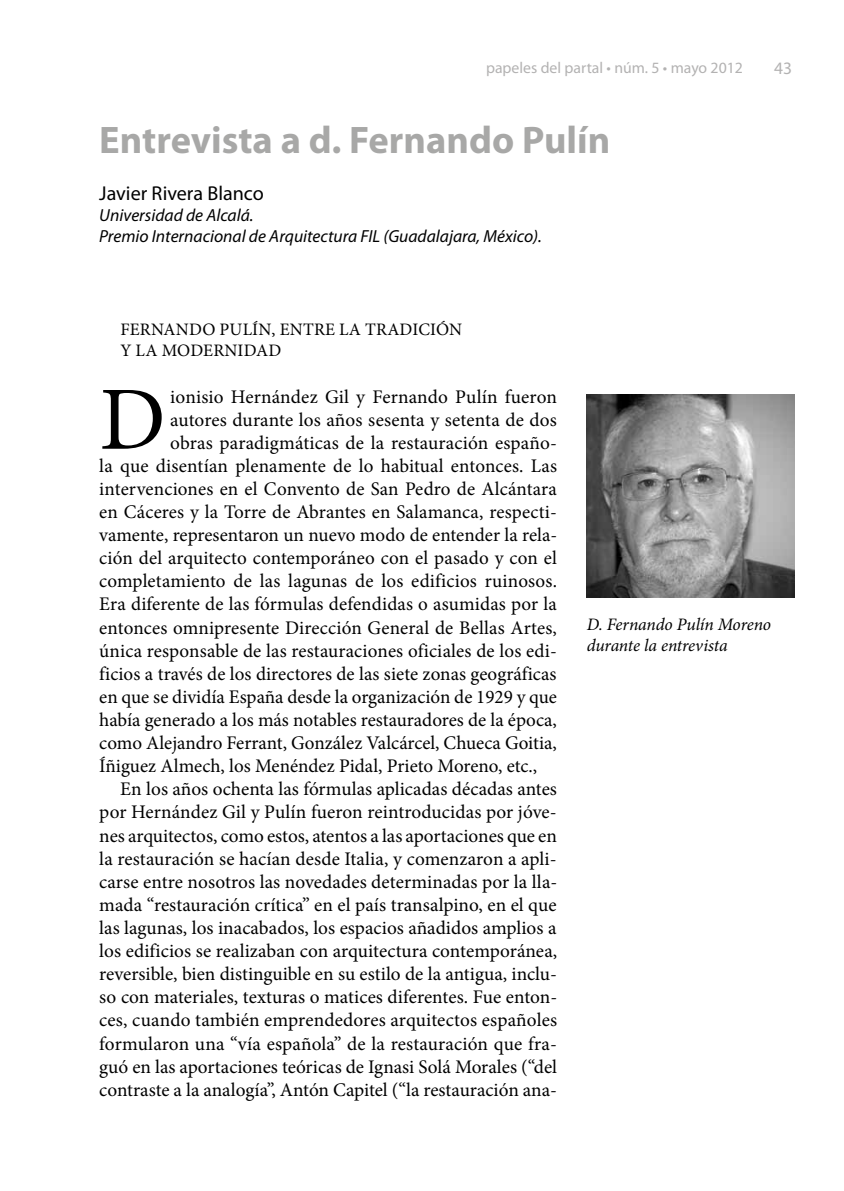
<style>
.page{position:relative;width:844px;height:1191px;background:#fff}
.page>*{position:absolute;margin:0;border:0;box-sizing:border-box;transform-origin:0 0}
.t1{font:90.3px "Minion Pro";color:#000}
.t2{font:700 38.5px "Myriad Pro";color:#a8a8a7}
.t3{font:20.12px "Myriad Pro";color:#000}
.t4{font:19.25px "Minion Pro";color:#000}
.t5{font:italic 17.5px/21px "Myriad Pro";color:#000}
.t6{font:17.5px/21px "Minion Pro";letter-spacing:.01em;color:#000}
.t7{font:italic 17.5px/21px "Minion Pro";letter-spacing:-.01em;color:#000}
.t8{font:17.5px "Myriad Pro";color:#b3b2b2}
.t9{font:15.75px "Myriad Pro";color:#b3b2b2}
</style>
<div class="page">
<img style="left:586px;top:395px;width:208px;height:203px">
<p class="t9" style="left:486px;top:58px;width:258px">papeles del partal • núm. 5 • mayo 2012</p>
<p class="t8" style="left:773px;top:58px;width:19px">43</p>
<h2 class="t2" style="left:99px;top:115px;width:512px">Entrevista a d. Fernando Pulín</h2>
<p class="t3" style="left:99px;top:181px;width:166px">Javier Rivera Blanco</p>
<p class="t5" style="left:99px;top:204px;width:444px">Universidad de Alcalá.<br>Premio Internacional de Arquitectura FIL (Guadalajara, México).</p>
<p class="t6" style="left:120px;top:319px;width:343px">FERNANDO PULÍN, ENTRE LA TRADICIÓN<br>Y LA MODERNIDAD</p>
<h1 class="t1" style="left:99px;top:359px;width:68px">D</h1>
<p class="t4" style="left:170px;top:383px;width:388px">ionisio Hernández Gil y Fernando Pulín fueron</p>
<p class="t4" style="left:170px;top:406px;width:388px">autores durante los años sesenta y setenta de dos</p>
<p class="t4" style="left:170px;top:430px;width:388px">obras paradigmáticas de la restauración españo-</p>
<p class="t4" style="left:99px;top:453px;width:459px">la que disentían plenamente de lo habitual entonces. Las</p>
<p class="t4" style="left:99px;top:476px;width:459px">intervenciones en el Convento de San Pedro de Alcántara</p>
<p class="t4" style="left:99px;top:499px;width:459px">en Cáceres y la Torre de Abrantes en Salamanca, respecti-</p>
<p class="t4" style="left:99px;top:522px;width:459px">vamente, representaron un nuevo modo de entender la rela-</p>
<p class="t4" style="left:99px;top:545px;width:459px">ción del arquitecto contemporáneo con el pasado y con el</p>
<p class="t4" style="left:99px;top:568px;width:459px">completamiento de las lagunas de los edificios ruinosos.</p>
<p class="t4" style="left:99px;top:591px;width:459px">Era diferente de las fórmulas defendidas o asumidas por la</p>
<p class="t4" style="left:99px;top:614px;width:459px">entonces omnipresente Dirección General de Bellas Artes,</p>
<p class="t4" style="left:99px;top:637px;width:459px">única responsable de las restauraciones oficiales de los edi-</p>
<p class="t4" style="left:99px;top:661px;width:458px">ficios a través de los directores de las siete zonas geográficas</p>
<p class="t4" style="left:99px;top:684px;width:459px">en que se dividía España desde la organización de 1929 y que</p>
<p class="t4" style="left:99px;top:707px;width:459px">había generado a los más notables restauradores de la época,</p>
<p class="t4" style="left:99px;top:730px;width:459px">como Alejandro Ferrant, González Valcárcel, Chueca Goitia,</p>
<p class="t4" style="left:99px;top:753px;width:439px">Íñiguez Almech, los Menéndez Pidal, Prieto Moreno, etc.,</p>
<p class="t4" style="left:120px;top:776px;width:438px">En los años ochenta las fórmulas aplicadas décadas antes</p>
<p class="t4" style="left:99px;top:799px;width:459px">por Hernández Gil y Pulín fueron reintroducidas por jóve-</p>
<p class="t4" style="left:99px;top:822px;width:459px">nes arquitectos, como estos, atentos a las aportaciones que en</p>
<p class="t4" style="left:99px;top:845px;width:459px">la restauración se hacían desde Italia, y comenzaron a apli-</p>
<p class="t4" style="left:99px;top:868px;width:459px">carse entre nosotros las novedades determinadas por la lla-</p>
<p class="t4" style="left:99px;top:892px;width:458px">mada “restauración crítica” en el país transalpino, en el que</p>
<p class="t4" style="left:99px;top:915px;width:458px">las lagunas, los inacabados, los espacios añadidos amplios a</p>
<p class="t4" style="left:99px;top:938px;width:459px">los edificios se realizaban con arquitectura contemporánea,</p>
<p class="t4" style="left:99px;top:961px;width:459px">reversible, bien distinguible en su estilo de la antigua, inclu-</p>
<p class="t4" style="left:99px;top:984px;width:459px">so con materiales, texturas o matices diferentes. Fue enton-</p>
<p class="t4" style="left:99px;top:1007px;width:459px">ces, cuando también emprendedores arquitectos españoles</p>
<p class="t4" style="left:99px;top:1030px;width:459px">formularon una “vía española” de la restauración que fra-</p>
<p class="t4" style="left:99px;top:1053px;width:459px">guó en las aportaciones teóricas de Ignasi Solá Morales (“del</p>
<p class="t4" style="left:99px;top:1076px;width:459px">contraste a la analogía”, Antón Capitel (“la restauración ana-</p>
<p class="t7" style="left:586px;top:614px;width:186px">D. Fernando Pulín Moreno durante la entrevista</p>
</div>
